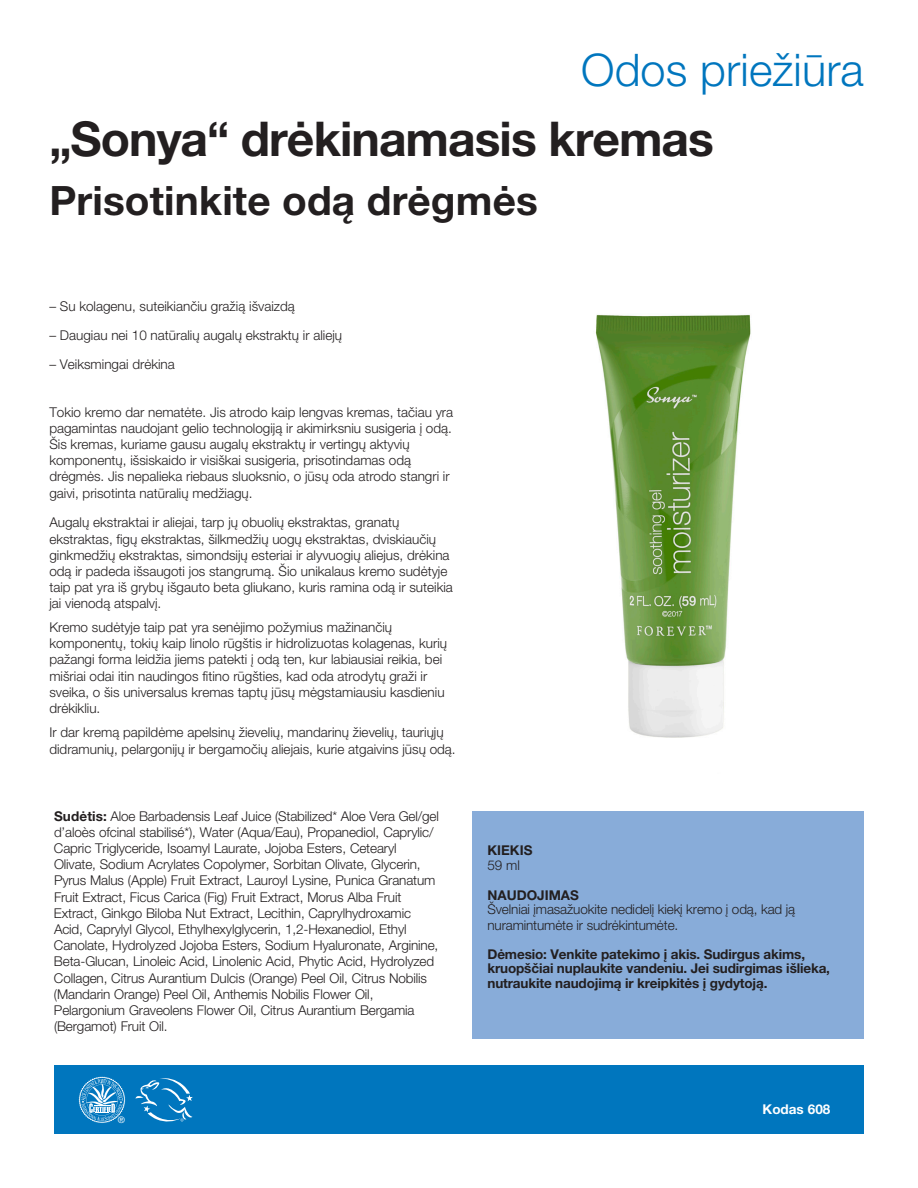
<style>
.page{position:relative;width:918px;height:1188px;background:#fff}
.page>*{position:absolute;margin:0;border:0;box-sizing:border-box;transform-origin:0 0}
.t1{font:700 48px "Helvetica Neue LT Pro";letter-spacing:-.02em;color:#231f20}
.t2{font:300 45px "Helvetica Neue LT Pro";letter-spacing:.005em;color:#0076be}
.t3{font:700 40.5px "Helvetica Neue LT Pro";letter-spacing:.005em;color:#231f20}
.t4{font:300 13.5px/16.2px "Helvetica Neue LT Pro";color:#231f20}
.t5{font:300 13.5px/16.2px "Helvetica Neue LT Std";letter-spacing:-.01em;color:#231f20}
.t6{font:700 13.5px/29.1px "Helvetica Neue LT Pro";letter-spacing:-.01em;color:#231f20}
.t7{font:700 13.5px/15px "Helvetica Neue LT Std";color:#231f20}
.t8{font:700 13.5px "Helvetica Neue LT Std";color:#fff}
.t9{font:9px "Helvetica Neue LT Std";color:#fff}
.s1{font-family:"Helvetica Neue LT Std"}
.s2{font-family:"Helvetica Neue LT Pro";font-weight:700}
.s3{font-weight:700}
.s4{font-weight:300}
.s5{font-family:"Helvetica Neue LT Pro";font-weight:300}
.s6{font-family:"Helvetica Neue LT Std";font-weight:700}
</style>
<div class="page">
<div style="left:54px;top:1066px;width:810px;height:68px;background:#0076be"></div>
<img style="left:595px;top:314px;width:156px;height:424px">
<div style="left:472px;top:811px;width:392px;height:228px;background:#88acd9"></div>
<svg style="left:135px;top:1078px;width:58px;height:44px"></svg>
<svg style="left:79px;top:1077px;width:46px;height:46px"></svg>
<p class="t2" style="left:581px;top:43px;width:284px">Odos priežiūra</p>
<p class="t1" style="left:49px;top:110px;width:666px">„Sonya“ drėkinamasis kremas</p>
<p class="t3" style="left:49px;top:176px;width:490px">Prisotinkite odą drėgmės</p>
<p class="t4" style="left:49px;top:298px;width:247px">– Su kolagenu, suteikiančiu gražią išvaizdą</p>
<p class="t4" style="left:49px;top:326px;width:294px">– Daugiau nei 10 natūralių augalų ekstraktų ir aliejų</p>
<p class="t4" style="left:49px;top:356px;width:127px">– Veiksmingai drėkina</p>
<p class="t4" style="left:49px;top:403px;width:405px">Tokio kremo dar nematėte. Jis atrodo kaip lengvas kremas, tačiau yra pagamintas naudojant gelio technologiją ir akimirksniu susigeria į odą.<br>Šis kremas, kuriame gausu augalų ekstraktų ir vertingų aktyvių komponentų, išsiskaido ir visiškai susigeria, prisotindamas odą drėgmės. Jis nepalieka riebaus sluoksnio, o jūsų oda atrodo stangri ir gaivi, prisotinta natūralių medžiagų.</p>
<p class="t4" style="left:49px;top:514px;width:405px">Augalų ekstraktai ir aliejai, tarp jų obuolių ekstraktas, granatų ekstraktas, figų ekstraktas, šilkmedžių uogų ekstraktas, dviskiaučių ginkmedžių ekstraktas, simondsijų esteriai ir alyvuogių aliejus, drėkina odą ir padeda išsaugoti jos stangrumą. Šio unikalaus kremo sudėtyje taip pat yra iš grybų išgauto beta gliukano, kuris ramina odą ir suteikia jai vienodą atspalvį.</p>
<p class="t4" style="left:49px;top:619px;width:399px">Kremo sudėtyje taip pat yra senėjimo požymius mažinančių komponentų, tokių kaip linolo rūgštis ir hidrolizuotas kolagenas, kurių pažangi forma leidžia jiems patekti į odą ten, kur labiausiai reikia, bei mišriai odai itin naudingos fitino rūgšties, kad oda atrodytų graži ir sveika, o šis universalus kremas taptų jūsų mėgstamiausiu kasdieniu drėkikliu.</p>
<p class="t4" style="left:49px;top:723px;width:408px;line-height:17.1px">Ir dar kremą papildėme apelsinų žievelių, mandarinų žievelių, tauriųjų didramunių, pelargonijų ir bergamočių aliejais, kurie atgaivins jūsų odą<span class="s1">.</span></p>
<p class="t5" style="left:54px;top:808px;width:386px"><span class="s2">Sudėtis</span><span class="s3">:</span> Aloe Barbadensis Leaf Juice (Stabilized* Aloe Vera Gel/gel d’aloès ofcinal stabilisé*), Water (Aqua/Eau), Propanediol, Caprylic/ Capric Triglyceride, Isoamyl Laurate, Jojoba Esters, Cetearyl Olivate, Sodium Acrylates Copolymer, Sorbitan Olivate, Glycerin, Pyrus Malus (Apple) Fruit Extract, Lauroyl Lysine, Punica Granatum Fruit Extract, Ficus Carica (Fig) Fruit Extract, Morus Alba Fruit Extract, Ginkgo Biloba Nut Extract, Lecithin, Caprylhydroxamic Acid, Caprylyl Glycol, Ethylhexylglycerin, 1,2-Hexanediol, Ethyl Canolate, Hydrolyzed Jojoba Esters, Sodium Hyaluronate, Arginine, Beta-Glucan, Linoleic Acid, Linolenic Acid, Phytic Acid, Hydrolyzed Collagen, Citrus Aurantium Dulcis (Orange) Peel Oil, Citrus Nobilis (Mandarin Orange) Peel Oil, Anthemis Nobilis Flower Oil, Pelargonium Graveolens Flower Oil, Citrus Aurantium Bergamia (Bergamot) Fruit Oil.</p>
<p class="t9" style="left:118px;top:1114px;width:9px">®</p>
<p class="t7" style="left:488px;top:842px;width:46px">KIEKIS<br><span class="s4">59 m</span><span class="s5">l</span></p>
<p class="t4" style="left:488px;top:888px;width:309px;line-height:14.1px"><span class="s6">NAUDOJIMAS<br></span>Švelniai įmasažuokite nedidelį kiekį kremo į odą, kad ją</p>
<p class="t6" style="left:488px;top:910px;width:319px"><span class="s4">nuramintumėte ir sudrėkintumėte.<br></span>Dėmesio: Venkite patekimo į akis. Sudirgus akims,</p>
<p class="t6" style="left:488px;top:961px;width:344px;line-height:14.7px">kruopščiai nuplaukite vandeniu. Jei sudirgimas išlieka, nutraukite naudojimą ir kreipkitės į gydytoją.</p>
<p class="t8" style="left:763px;top:1101px;width:69px">Kodas 608</p>
</div>
